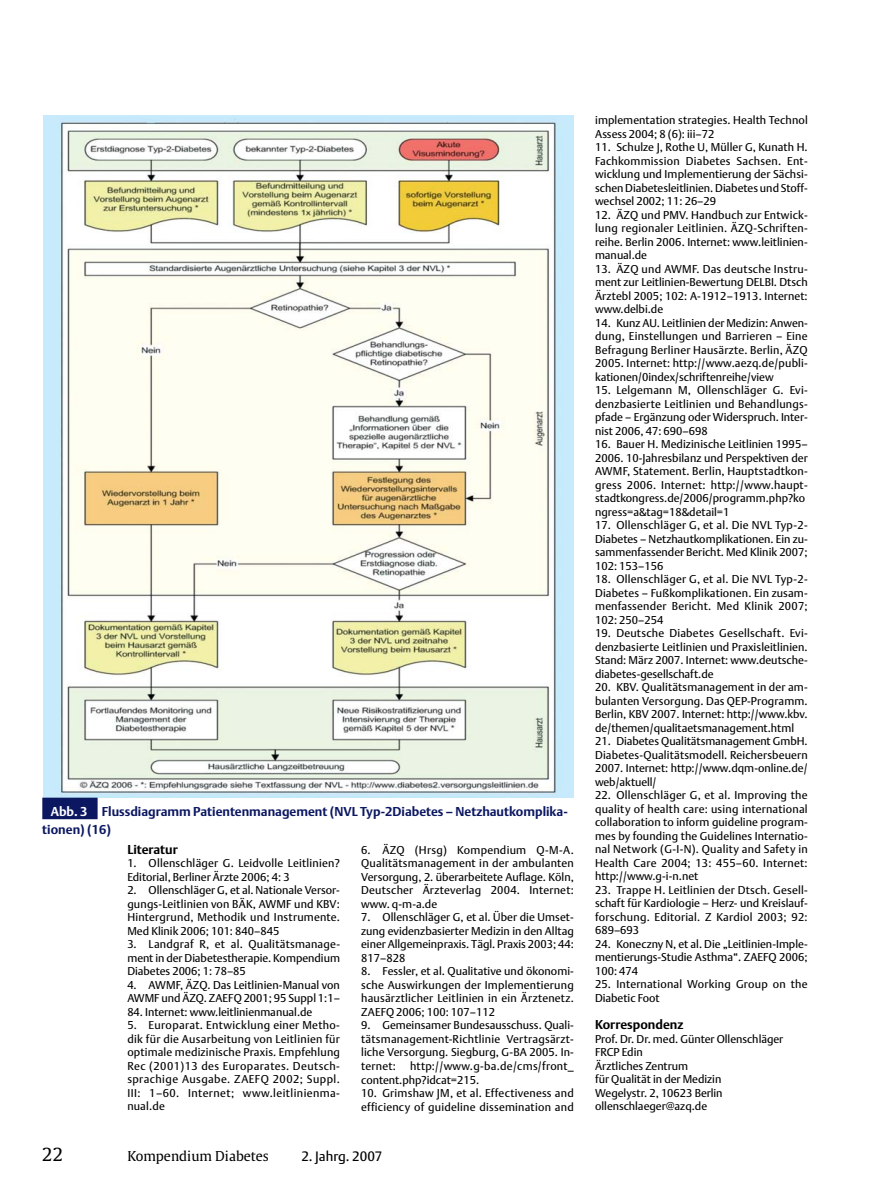
<style>
.page{position:relative;width:893px;height:1191px;background:#fff}
.page>*{position:absolute;margin:0;border:0;box-sizing:border-box;transform-origin:0 0}
.t1{font:18px "Thieme Gulliver";color:#000}
.t2{font:13.5px "Thieme Gulliver";color:#000}
.t3{font:13.5px "Thieme Argo Two";color:#000}
.t4{font:700 12.75px/18.1px "Thieme Argo One";color:#0b1761}
.t5{font:700 12.75px "Thieme Argo One";color:#000}
.t6{font:11.25px/13.5px "Thieme Argo Two";color:#000;text-align:justify}
.t7{font:11.25px/13.5px "Thieme Argo Two";letter-spacing:.02em;color:#000}
.s1{color:#fff}
</style>
<div class="page">
<img style="left:44px;top:115px;width:530px;height:682px">
<div style="left:42px;top:797px;width:56px;height:22px;background:#0b1761"></div>
<p class="t4" style="left:42px;top:803px;width:527px;text-indent:9px"><span class="s1">Abb. 3</span> Flussdiagramm Patientenmanagement (NVL Typ-2Diabetes – Netzhautkomplika&shy;tionen) (16)</p>
<p class="t5" style="left:127px;top:843px;width:52px">Literatur</p>
<p class="t6" style="left:127px;top:857px;width:214px">1. Ollenschläger G. Leidvolle Leitlinien?<br>Editorial, Berliner Ärzte 2006; 4: 3</p>
<p class="t6" style="left:127px;top:884px;width:214px">2. Ollenschläger G, et al. Nationale Versor&shy;gungs-Leitlinien von BÄK, AWMF und KBV:<br>Hintergrund, Methodik und Instrumente.<br>Med Klinik 2006; 101: 840–845</p>
<p class="t6" style="left:127px;top:938px;width:214px">3. Landgraf R, et al. Qualitätsmanage&shy;ment in der Diabetestherapie. Kompendium Diabetes 2006; 1: 78–85</p>
<p class="t6" style="left:127px;top:978px;width:214px">4. AWMF, ÄZQ. Das Leitlinien-Manual von<br>AWMF und ÄZQ. ZAEFQ 2001; 95 Suppl 1:1–</p>
<p class="t6" style="left:127px;top:1005px;width:187px">84. Internet: www.leitlinienmanual.de</p>
<p class="t6" style="left:127px;top:1019px;width:214px">5. Europarat. Entwicklung einer Metho&shy;dik für die Ausarbeitung von Leitlinien für optimale medizinische Praxis. Empfehlung Rec (2001)13 des Europarates. Deutsch&shy;sprachige Ausgabe. ZAEFQ 2002; Suppl.<br>III: 1–60. Internet; www.leitlinienma&shy;nual.de</p>
<p class="t6" style="left:361px;top:844px;width:214px">6. ÄZQ (Hrsg) Kompendium Q-M-A.<br>Qualitätsmanagement in der ambulanten Versorgung, 2. überarbeitete Auflage. Köln, Deutscher Ärzteverlag 2004. Internet: www. q-m-a.de</p>
<p class="t6" style="left:361px;top:911px;width:214px">7. Ollenschläger G, et al. Über die Umset&shy;zung evidenzbasierter Medizin in den Alltag einer Allgemeinpraxis. Tägl. Praxis 2003; 44:<br>817–828</p>
<p class="t6" style="left:361px;top:965px;width:214px">8. Fessler, et al. Qualitative und ökonomi&shy;sche Auswirkungen der Implementierung hausärztlicher Leitlinien in ein Ärztenetz.<br>ZAEFQ 2006; 100: 107–112</p>
<p class="t6" style="left:361px;top:1019px;width:214px">9. Gemeinsamer Bundesausschuss. Quali&shy;tätsmanagement-Richtlinie Vertragsärzt&shy;liche Versorgung. Siegburg, G-BA 2005. In&shy;ternet: http://www.g-ba.de/cms/front_ content.php?idcat=215.</p>
<p class="t7" style="left:361px;top:1087px;width:214px">10. Grimshaw JM, et al. Effectiveness and efficiency of guideline dissemination and</p>
<h1 class="t1" style="left:42px;top:1147px;width:22px">22</h1>
<p class="t2" style="left:127px;top:1150px;width:143px">Kompendium Diabetes</p>
<p class="t3" style="left:301px;top:1150px;width:83px">2. Jahrg. 2007</p>
<p class="t6" style="left:595px;top:114px;width:214px">implementation strategies. Health Technol<br>Assess 2004; 8 (6): iii–72</p>
<p class="t6" style="left:595px;top:141px;width:214px">11. Schulze J, Rothe U, Müller G, Kunath H.<br>Fachkommission Diabetes Sachsen. Ent&shy;wicklung und Implementierung der Sächsi&shy;schen Diabetesleitlinien. Diabetes und Stoff&shy;wechsel 2002; 11: 26–29</p>
<p class="t6" style="left:595px;top:209px;width:214px">12. ÄZQ und PMV. Handbuch zur Entwick&shy;lung regionaler Leitlinien. ÄZQ-Schriften&shy;reihe. Berlin 2006. Internet: www.leitlinien&shy;manual.de</p>
<p class="t6" style="left:595px;top:263px;width:214px">13. ÄZQ und AWMF. Das deutsche Instru&shy;ment zur Leitlinien-Bewertung DELBI. Dtsch Ärztebl 2005; 102: A-1912–1913. Internet: www.delbi.de</p>
<p class="t6" style="left:595px;top:317px;width:214px">14. Kunz AU. Leitlinien der Medizin: Anwen&shy;dung, Einstellungen und Barrieren – Eine Befragung Berliner Hausärzte. Berlin, ÄZQ 2005. Internet: http://www.aezq.de/publi&shy;kationen/0index/schriftenreihe/view</p>
<p class="t6" style="left:595px;top:384px;width:214px">15. Lelgemann M, Ollenschläger G. Evi&shy;denzbasierte Leitlinien und Behandlungs&shy;pfade – Ergänzung oder Widerspruch. Inter&shy;nist 2006, 47: 690–698</p>
<p class="t6" style="left:595px;top:438px;width:214px;text-align:left">16. Bauer H. Medizinische Leitlinien 1995– 2006. 10-Jahresbilanz und Perspektiven der AWMF, Statement. Berlin, Hauptstadtkon&shy;gress 2006. Internet: http://www.haupt&shy;stadtkongress.de/2006/programm.php?ko ngress=a&amp;tag=18&amp;detail=1</p>
<p class="t6" style="left:595px;top:519px;width:214px">17. Ollenschläger G, et al. Die NVL Typ-2- Diabetes – Netzhautkomplikationen. Ein zu&shy;sammenfassender Bericht. Med Klinik 2007; 102: 153–156</p>
<p class="t6" style="left:595px;top:573px;width:214px">18. Ollenschläger G, et al. Die NVL Typ-2- Diabetes – Fußkomplikationen. Ein zusam&shy;menfassender Bericht. Med Klinik 2007; 102: 250–254</p>
<p class="t6" style="left:595px;top:627px;width:214px">19. Deutsche Diabetes Gesellschaft. Evi&shy;denzbasierte Leitlinien und Praxisleitlinien.<br>Stand: März 2007. Internet: www.deutsche&shy;diabetes-gesellschaft.de</p>
<p class="t6" style="left:595px;top:681px;width:214px">20. KBV. Qualitätsmanagement in der am&shy;bulanten Versorgung. Das QEP-Programm.<br>Berlin, KBV 2007. Internet: http://www.kbv. de/themen/qualitaetsmanagement.html</p>
<p class="t6" style="left:595px;top:735px;width:214px">21. Diabetes Qualitätsmanagement GmbH.<br>Diabetes-Qualitätsmodell. Reichersbeuern 2007. Internet: http://www.dqm-online.de/ web/aktuell/</p>
<p class="t6" style="left:595px;top:789px;width:214px">22. Ollenschläger G, et al. Improving the quality of health care: using international collaboration to inform guideline program&shy;mes by founding the Guidelines Internatio&shy;nal Network (G-I-N). Quality and Safety in Health Care 2004; 13: 455–60. Internet: http://www.g-i-n.net</p>
<p class="t6" style="left:595px;top:884px;width:214px">23. Trappe H. Leitlinien der Dtsch. Gesell&shy;schaft für Kardiologie – Herz- und Kreislauf&shy;forschung. Editorial. Z Kardiol 2003; 92:<br>689–693</p>
<p class="t6" style="left:595px;top:938px;width:214px">24. Koneczny N, et al. Die „Leitlinien-Imple&shy;mentierungs-Studie Asthma“. ZAEFQ 2006; 100: 474</p>
<p class="t7" style="left:595px;top:978px;width:214px">25. International Working Group on the<br>Diabetic Foot</p>
<p class="t5" style="left:595px;top:1019px;width:90px">Korrespondenz</p>
<p class="t6" style="left:595px;top:1032px;width:190px;text-align:left">Prof. Dr. Dr. med. Günter Ollenschläger<br>FRCP Edin<br>Ärztliches Zentrum<br>für Qualität in der Medizin<br>Wegelystr. 2, 10623 Berlin ollenschlaeger@azq.de</p>
</div>
